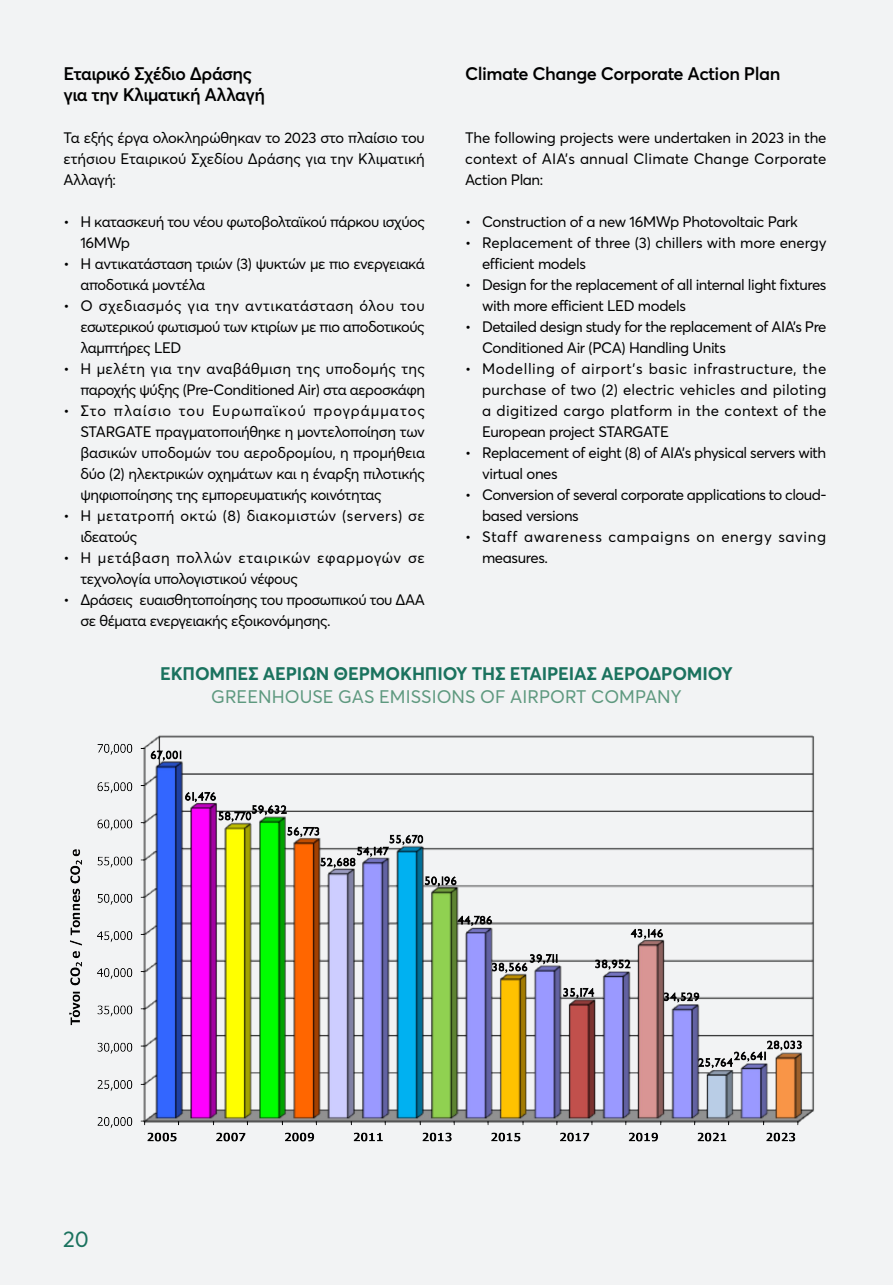
<style>
.page{position:relative;width:893px;height:1285px;background:#fff}
.page>*{position:absolute;margin:0;border:0;box-sizing:border-box;transform-origin:0 0}
.t1{font:22.5px "Averta";color:#1a725e}
.t2{font:700 18px "Averta";letter-spacing:-.01em;color:#1a725e}
.Text_Title{font:600 18px "Averta";letter-spacing:-.025em;color:#000}
.t3{font:18px "Averta";letter-spacing:.005em;color:#5e997f}
.TEXT{font:600 18px "Averta";letter-spacing:-.025em;color:#000}
.TEXT-2{font:15px/21px "Averta";letter-spacing:-.025em;color:#000}
.Text_Title-2{font:15px/21px "Averta";color:#000;text-align:justify}
.TEXT-3{font:15px/21px "Averta";letter-spacing:.015em;color:#000}
.TEXT-4{font:15px/21px "Averta";letter-spacing:-.005em;color:#000}
.TEXT-5{font:15px/21px "Averta";letter-spacing:.03em;color:#000}
.TEXT-6{font:15px/21px "Averta";letter-spacing:.045em;color:#000}
</style>
<div class="page">
<div style="left:0;top:0;width:893px;height:1284px;background:#f2f3f4"></div>
<img style="left:69px;top:735px;width:746px;height:407px">
<p class="Text_Title" style="left:63px;top:61px;width:190px">Εταιρικό Σχέδιο Δράσης</p>
<p class="Text_Title" style="left:63px;top:82px;width:203px">για την Κλιματική Αλλαγή</p>
<p class="Text_Title-2" style="left:63px;top:127px;width:363px">Τα εξής έργα ολοκληρώθηκαν το 2023 στο πλαίσιο του ετήσιου Εταιρικού Σχεδίου Δράσης για την Κλιματική Αλλαγή:</p>
<p class="TEXT-2" style="left:80px;top:211px;width:346px;text-indent:-17px">• Η κατασκευή του νέου φωτοβολταϊκού πάρκου ισχύος<br>16MWp</p>
<p class="TEXT-2" style="left:80px;top:253px;width:346px;text-indent:-17px">• Η αντικατάσταση τριών (3) ψυκτών με πιο ενεργειακά αποδοτικά μοντέλα</p>
<p class="TEXT-2" style="left:80px;top:295px;width:346px;text-align:justify;text-indent:-17px">• O σχεδιασμός για την αντικατάσταση όλου του εσωτερικού φωτισμού των κτιρίων με πιο αποδοτικούς λαμπτήρες LED</p>
<p class="TEXT-2" style="left:63px;top:358px;width:363px;text-align:right">• H μελέτη για την αναβάθμιση της υποδομής της παροχής ψύξης (Pre-Conditioned Air) στα αεροσκάφη</p>
<p class="TEXT-2" style="left:80px;top:400px;width:346px;text-align:justify;text-indent:-17px">• Στο πλαίσιο του Ευρωπαϊκού προγράμματος STARGATE πραγματοποιήθηκε η μοντελοποίηση των βασικών υποδομών του αεροδρομίου, η προμήθεια δύο (2) ηλεκτρικών οχημάτων και η έναρξη πιλοτικής ψηφιοποίησης της εμπορευματικής κοινότητας</p>
<p class="TEXT-5" style="left:80px;top:505px;width:346px;text-indent:-17px">• Η μετατροπή οκτώ (8) διακομιστών (servers) σε ιδεατούς</p>
<p class="TEXT-3" style="left:80px;top:547px;width:346px;text-indent:-17px">• Η μετάβαση πολλών εταιρικών εφαρμογών σε τεχνολογία υπολογιστικού νέφους</p>
<p class="TEXT-2" style="left:80px;top:589px;width:346px;text-indent:-17px">• Δράσεις ευαισθητοποίησης του προσωπικού του ΔΑΑ σε θέματα ενεργειακής εξοικονόμησης.</p>
<p class="TEXT" style="left:465px;top:61px;width:317px">Climate Change Corporate Action Plan</p>
<p class="TEXT-2" style="left:465px;top:127px;width:363px;text-align:justify">The following projects were undertaken in 2023 in the context of AIA’s annual Climate Change Corporate Action Plan:</p>
<p class="TEXT-2" style="left:465px;top:211px;width:334px">• Construction of a new 16MWp Photovoltaic Park</p>
<p class="TEXT-4" style="left:482px;top:232px;width:346px;text-indent:-17px">• Replacement of three (3) chillers with more energy efficient models</p>
<p class="TEXT-2" style="left:482px;top:274px;width:346px;text-indent:-17px">• Design for the replacement of all internal light fixtures with more efficient LED models</p>
<p class="TEXT-2" style="left:482px;top:316px;width:346px;text-indent:-17px">• Detailed design study for the replacement of AIA’s Pre<br>Conditioned Air (PCA) Handling Units</p>
<p class="TEXT-2" style="left:482px;top:358px;width:346px;text-align:justify;text-indent:-17px">• Modelling of airport’s basic infrastructure, the purchase of two (2) electric vehicles and piloting a digitized cargo platform in the context of the European project STARGATE</p>
<p class="TEXT-2" style="left:482px;top:442px;width:346px;text-indent:-17px">• Replacement of eight (8) of AIA’s physical servers with virtual ones</p>
<p class="TEXT-2" style="left:482px;top:484px;width:346px;text-indent:-17px">• Conversion of several corporate applications to cloud&shy;based versions</p>
<p class="TEXT-6" style="left:482px;top:526px;width:346px;text-indent:-17px">• Staff awareness campaigns on energy saving measures.</p>
<p class="t2" style="left:160px;top:661px;width:574px">ΕΚΠΟΜΠΈΣ ΑΕΡΊΩΝ ΘΕΡΜΟΚΗΠΊΟΥ ΤΗΣ ΕΤΑΙΡΕΊΑΣ ΑΕΡΟΔΡΟΜΊΟΥ</p>
<p class="t3" style="left:211px;top:684px;width:472px">GREENHOUSE GAS EMISSIONS OF AIRPORT COMPANY</p>
<h1 class="t1" style="left:63px;top:1222px;width:27px">20</h1>
</div>
